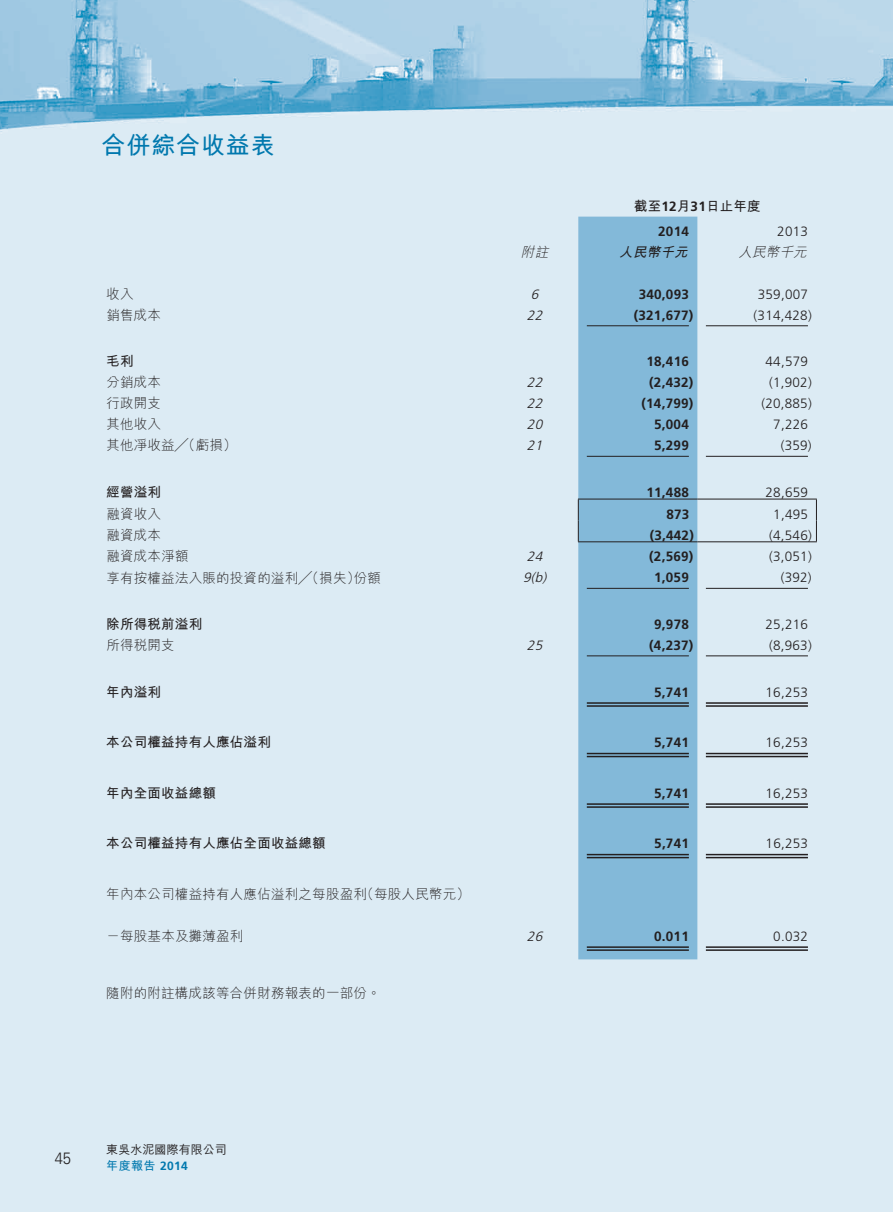
<style>
.page{position:relative;width:893px;height:1212px;background:#fff}
.page>*{position:absolute;margin:0;border:0;box-sizing:border-box;transform-origin:0 0}
.t1{font:700 24px "M Hei HK";letter-spacing:.035em;color:#0078ae}
.t2{font:300 16.5px "Univers LT Std";color:#231f20;scale:.9 1}
.t3{font:700 13.5px/25.2px "Frutiger LT Std";letter-spacing:.015em;color:#231f20}
.t4{font:300 13.5px "M Hei HK";letter-spacing:.015em;color:#231f20}
.t5{font:300 13.5px "Frutiger LT Std";letter-spacing:.015em;color:#231f20}
.t6{font:700 13.5px "M Hei HK";letter-spacing:.015em;color:#231f20}
.t7{font:italic 300 13.5px "Frutiger LT Std";color:#231f20}
.t8{font:italic 300 13.5px "M Hei HK";color:#231f20}
.t9{font:italic 700 13.5px "M Hei HK";color:#231f20}
.t10{font:500 12px/15px "M Hei HK";letter-spacing:.005em;color:#231f20}
.s1{font-family:"M Hei HK"}
.s2{font-weight:700;color:#0078ae}
.s3{font-family:"Frutiger LT Std";font-weight:700;color:#0078ae}
</style>
<div class="page">
<img style="left:0;top:0;width:893px;height:1212px">
<div style="left:578px;top:217px;width:119px;height:742px;background:#83b9d9"></div>
<hr style="left:578px;top:499px;width:119px;height:1px;background:#231f20">
<hr style="left:697px;top:499px;width:120px;height:1px;background:#231f20">
<svg style="left:578px;top:499px;width:1px;height:42px"></svg>
<svg style="left:816px;top:499px;width:1px;height:42px"></svg>
<hr style="left:578px;top:541px;width:119px;height:1px;background:#231f20">
<hr style="left:697px;top:541px;width:120px;height:1px;background:#231f20">
<hr style="left:587px;top:325px;width:102px;height:1px;background:#231f20">
<hr style="left:706px;top:325px;width:102px;height:1px;background:#231f20">
<hr style="left:587px;top:456px;width:102px;height:1px;background:#231f20">
<hr style="left:706px;top:456px;width:102px;height:1px;background:#231f20">
<hr style="left:587px;top:588px;width:102px;height:1px;background:#231f20">
<hr style="left:706px;top:588px;width:102px;height:1px;background:#231f20">
<hr style="left:587px;top:655px;width:102px;height:1px;background:#231f20">
<hr style="left:706px;top:655px;width:102px;height:1px;background:#231f20">
<hr style="left:587px;top:702px;width:102px;height:2px;background:#231f20">
<hr style="left:587px;top:705px;width:102px;height:2px;background:#231f20">
<hr style="left:706px;top:702px;width:102px;height:2px;background:#231f20">
<hr style="left:706px;top:705px;width:102px;height:2px;background:#231f20">
<hr style="left:587px;top:753px;width:102px;height:1px;background:#231f20">
<hr style="left:587px;top:756px;width:102px;height:1px;background:#231f20">
<hr style="left:706px;top:753px;width:102px;height:1px;background:#231f20">
<hr style="left:706px;top:756px;width:102px;height:1px;background:#231f20">
<hr style="left:587px;top:803px;width:102px;height:2px;background:#231f20">
<hr style="left:587px;top:806px;width:102px;height:2px;background:#231f20">
<hr style="left:706px;top:803px;width:102px;height:2px;background:#231f20">
<hr style="left:706px;top:806px;width:102px;height:2px;background:#231f20">
<hr style="left:587px;top:854px;width:102px;height:1px;background:#231f20">
<hr style="left:587px;top:857px;width:102px;height:1px;background:#231f20">
<hr style="left:706px;top:854px;width:102px;height:1px;background:#231f20">
<hr style="left:706px;top:857px;width:102px;height:1px;background:#231f20">
<hr style="left:587px;top:946px;width:102px;height:2px;background:#231f20">
<hr style="left:587px;top:949px;width:102px;height:2px;background:#231f20">
<hr style="left:706px;top:946px;width:102px;height:2px;background:#231f20">
<hr style="left:706px;top:949px;width:102px;height:2px;background:#231f20">
<h1 class="t1" style="left:102px;top:128px;width:175px">合併綜合收益表</h1>
<p class="t3" style="left:658px;top:193px;width:104px;text-indent:-24px"><span class="s1">截至</span>12<span class="s1">月</span>31<span class="s1">日止年度<br></span>2014</p>
<p class="t5" style="left:777px;top:224px;width:32px">2013</p>
<p class="t8" style="left:521px;top:242px;width:33px">附註</p>
<p class="t9" style="left:619px;top:242px;width:74px">人民幣千元</p>
<p class="t8" style="left:738px;top:242px;width:74px">人民幣千元</p>
<p class="t4" style="left:106px;top:284px;width:29px">收入</p>
<p class="t7" style="left:531px;top:287px;width:13px">6</p>
<p class="t3" style="left:639px;top:282px;width:52px">340,093</p>
<p class="t5" style="left:758px;top:287px;width:52px">359,007</p>
<p class="t4" style="left:106px;top:305px;width:56px">銷售成本</p>
<p class="t7" style="left:527px;top:308px;width:20px">22</p>
<p class="t3" style="left:634px;top:303px;width:61px">(321,677)</p>
<p class="t5" style="left:754px;top:308px;width:60px">(314,428)</p>
<p class="t6" style="left:106px;top:352px;width:29px">毛利</p>
<p class="t3" style="left:646px;top:349px;width:44px">18,416</p>
<p class="t5" style="left:765px;top:354px;width:44px">44,579</p>
<p class="t4" style="left:106px;top:373px;width:56px">分銷成本</p>
<p class="t7" style="left:527px;top:375px;width:20px">22</p>
<p class="t3" style="left:649px;top:370px;width:46px">(2,432)</p>
<p class="t5" style="left:769px;top:375px;width:44px">(1,902)</p>
<p class="t4" style="left:106px;top:394px;width:56px">行政開支</p>
<p class="t7" style="left:527px;top:396px;width:20px">22</p>
<p class="t3" style="left:641px;top:391px;width:53px">(14,799)</p>
<p class="t5" style="left:761px;top:396px;width:52px">(20,885)</p>
<p class="t4" style="left:106px;top:415px;width:56px">其他收入</p>
<p class="t7" style="left:527px;top:417px;width:20px">20</p>
<p class="t3" style="left:654px;top:412px;width:36px">5,004</p>
<p class="t5" style="left:773px;top:417px;width:36px">7,226</p>
<p class="t4" style="left:106px;top:436px;width:132px">其他凈收益╱（虧損）</p>
<p class="t7" style="left:527px;top:438px;width:20px">21</p>
<p class="t3" style="left:654px;top:433px;width:36px">5,299</p>
<p class="t5" style="left:781px;top:438px;width:32px">(359)</p>
<p class="t6" style="left:106px;top:483px;width:56px">經營溢利</p>
<p class="t3" style="left:646px;top:480px;width:44px">11,488</p>
<p class="t5" style="left:765px;top:485px;width:44px">28,659</p>
<p class="t4" style="left:106px;top:504px;width:56px">融資收入</p>
<p class="t3" style="left:666px;top:501px;width:24px">873</p>
<p class="t5" style="left:773px;top:506px;width:36px">1,495</p>
<p class="t4" style="left:106px;top:526px;width:56px">融資成本</p>
<p class="t3" style="left:650px;top:522px;width:46px">(3,442)</p>
<p class="t5" style="left:769px;top:527px;width:44px">(4,546)</p>
<p class="t4" style="left:106px;top:547px;width:84px">融資成本淨額</p>
<p class="t7" style="left:527px;top:549px;width:20px">24</p>
<p class="t3" style="left:649px;top:544px;width:46px">(2,569)</p>
<p class="t5" style="left:769px;top:549px;width:44px">(3,051)</p>
<p class="t4" style="left:106px;top:568px;width:276px">享有按權益法入賬的投資的溢利╱（損失）份額</p>
<p class="t7" style="left:523px;top:570px;width:28px">9(b)</p>
<p class="t3" style="left:654px;top:565px;width:36px">1,059</p>
<p class="t5" style="left:781px;top:570px;width:32px">(392)</p>
<p class="t6" style="left:106px;top:614px;width:97px">除所得稅前溢利</p>
<p class="t3" style="left:654px;top:612px;width:36px">9,978</p>
<p class="t5" style="left:766px;top:617px;width:44px">25,216</p>
<p class="t4" style="left:106px;top:635px;width:70px">所得稅開支</p>
<p class="t7" style="left:527px;top:638px;width:20px">25</p>
<p class="t3" style="left:649px;top:633px;width:46px">(4,237)</p>
<p class="t5" style="left:769px;top:638px;width:44px">(8,963)</p>
<p class="t6" style="left:106px;top:682px;width:56px">年內溢利</p>
<p class="t3" style="left:654px;top:679px;width:36px">5,741</p>
<p class="t5" style="left:765px;top:684px;width:44px">16,253</p>
<p class="t6" style="left:106px;top:732px;width:166px">本公司權益持有人應佔溢利</p>
<p class="t3" style="left:654px;top:730px;width:36px">5,741</p>
<p class="t5" style="left:766px;top:735px;width:44px">16,253</p>
<p class="t6" style="left:106px;top:783px;width:111px">年內全面收益總額</p>
<p class="t3" style="left:654px;top:780px;width:36px">5,741</p>
<p class="t5" style="left:766px;top:785px;width:44px">16,253</p>
<p class="t6" style="left:106px;top:833px;width:221px">本公司權益持有人應佔全面收益總額</p>
<p class="t3" style="left:654px;top:831px;width:36px">5,741</p>
<p class="t5" style="left:766px;top:836px;width:44px">16,253</p>
<p class="t4" style="left:106px;top:884px;width:365px">年內本公司權益持有人應佔溢利之每股盈利（每股人民幣元）</p>
<p class="t4" style="left:106px;top:926px;width:139px">－每股基本及攤薄盈利</p>
<p class="t7" style="left:527px;top:928px;width:20px">26</p>
<p class="t3" style="left:654px;top:923px;width:36px">0.011</p>
<p class="t5" style="left:773px;top:928px;width:36px">0.032</p>
<p class="t4" style="left:106px;top:983px;width:276px">隨附的附註構成該等合併財務報表的一部份。</p>
<p class="t2" style="left:55px;top:1148px;width:20px">45</p>
<p class="t10" style="left:106px;top:1142px;width:122px">東吳水泥國際有限公司<span class="s2">年度報告</span> <span class="s3">2014</span></p>
</div>
